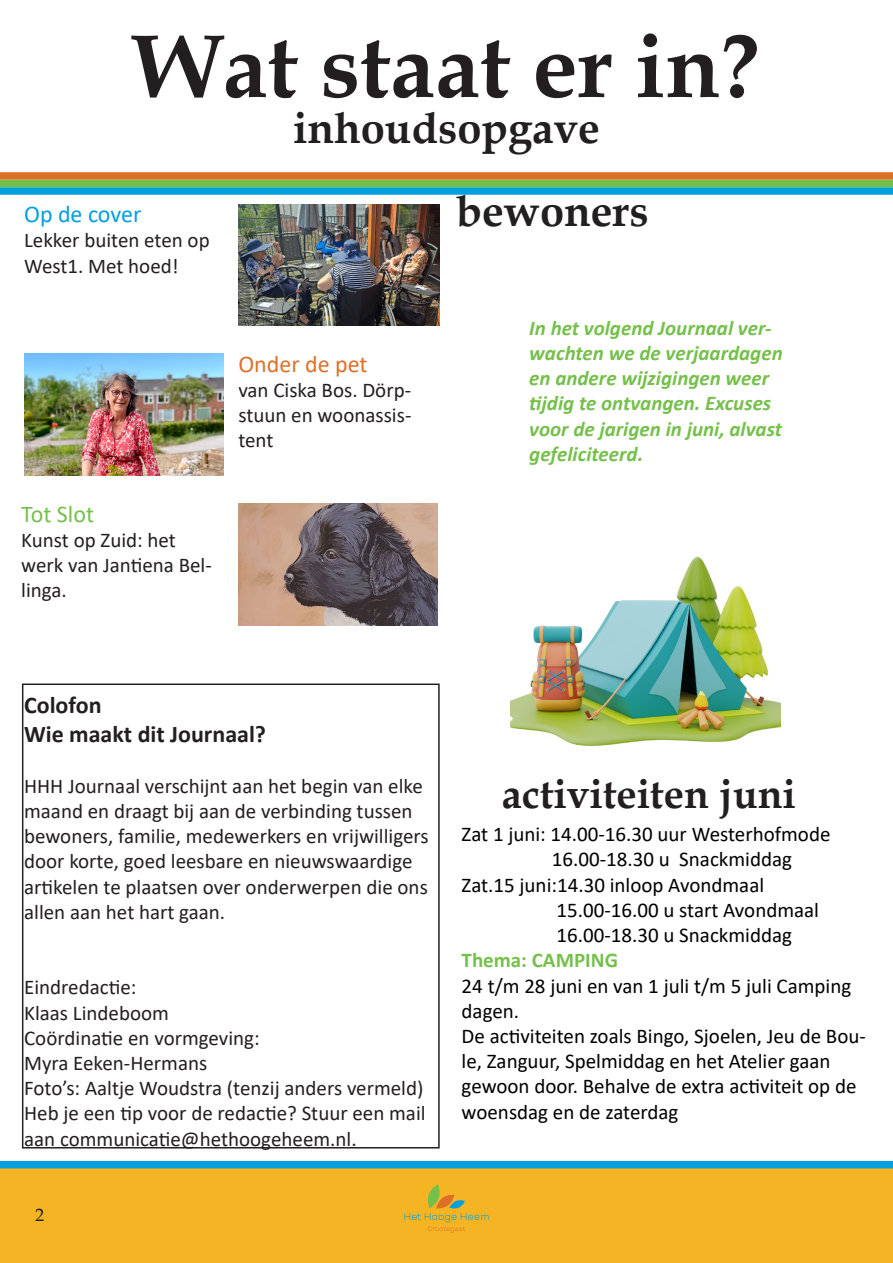
<style>
.page{position:relative;width:893px;height:1263px;background:#fff}
.page>*{position:absolute;margin:0;border:0;box-sizing:border-box;transform-origin:0 0}
.t1{font:700 90px "Book Antiqua";color:#231f20}
.t2{font:700 43.5px "Book Antiqua";color:#231f20}
.t3{font:700 40.5px "Book Antiqua";color:#231f20}
.t4{font:700 24px "Calibri";color:#231f20}
.t5{font:24px "Calibri";color:#dd7027}
.t6{font:24px "Calibri";color:#00a0df}
.t7{font:24px "Calibri";color:#75c04b}
.t8{font:21px/25.2px "Calibri";color:#231f20}
.t9{font:21px/25.2px "Calibri";color:#000}
.t10{font:italic 700 21px/25.2px "Calibri";color:#75c04b}
.t11{font:700 21px "Calibri";color:#75c04b}
.t12{font:18px "Book Antiqua";color:#231f20}
</style>
<div class="page">
<div style="left:0;top:1165px;width:893px;height:98px;background:#f4b424"></div>
<div style="left:0;top:187px;width:893px;height:8px;background:#00a0df"></div>
<div style="left:0;top:172px;width:893px;height:8px;background:#dd7027"></div>
<div style="left:0;top:180px;width:893px;height:7px;background:#75c04b"></div>
<div style="left:0;top:1161px;width:893px;height:7px;background:#00a0df"></div>
<svg style="left:404px;top:1184px;width:84px;height:48px"></svg>
<img style="left:510px;top:556px;width:270px;height:189px">
<div style="left:22px;top:683px;width:418px;height:465px;border:2px solid #231f20"></div>
<img style="left:238px;top:204px;width:202px;height:122px">
<img style="left:24px;top:354px;width:199px;height:121px">
<img style="left:238px;top:503px;width:199px;height:122px">
<p class="t1" style="left:133px;top:5px;width:629px">Wat staat er in?</p>
<p class="t2" style="left:293px;top:99px;width:308px">inhoudsopgave</p>
<p class="t6" style="left:24px;top:197px;width:119px">Op de cover</p>
<p class="t8" style="left:24px;top:227px;width:187px">Lekker buiten eten op<br>West1. Met hoed!</p>
<p class="t7" style="left:21px;top:497px;width:74px">Tot Slot</p>
<p class="t8" style="left:21px;top:527px;width:192px">Kunst op Zuid: het werk van Jantiena Bel&shy;linga.</p>
<p class="t5" style="left:238px;top:347px;width:131px">Onder de pet</p>
<p class="t8" style="left:238px;top:377px;width:175px;text-align:justify">van Ciska Bos. Dörp&shy;stuun en woonassis&shy;tent</p>
<p class="t2" style="left:455px;top:182px;width:195px">bewoners</p>
<p class="t10" style="left:529px;top:314px;width:255px">In het volgend Journaal ver&shy;wachten we de verjaardagen en andere wijzigingen weer tijdig te ontvangen. Excuses voor de jarigen in juni, alvast gefeliciteerd.</p>
<p class="t4" style="left:24px;top:688px;width:79px">Colofon</p>
<p class="t4" style="left:24px;top:717px;width:243px">Wie maakt dit Journaal?</p>
<p class="t8" style="left:24px;top:772px;width:406px">HHH Journaal verschijnt aan het begin van elke maand en draagt bij aan de verbinding tussen bewoners, familie, medewerkers en vrijwilligers door korte, goed leesbare en nieuwswaardige artikelen te plaatsen over onderwerpen die ons allen aan het hart gaan.</p>
<p class="t8" style="left:24px;top:974px;width:114px">Eindredactie:</p>
<p class="t8" style="left:24px;top:999px;width:146px">Klaas Lindeboom</p>
<p class="t8" style="left:24px;top:1024px;width:237px">Coördinatie en vormgeving:</p>
<p class="t8" style="left:24px;top:1050px;width:185px">Myra Eeken-Hermans</p>
<p class="t8" style="left:24px;top:1075px;width:401px">Foto’s: Aaltje Woudstra (tenzij anders vermeld)</p>
<p class="t8" style="left:24px;top:1100px;width:403px">Heb je een tip voor de redactie? Stuur een mail aan communicatie@hethoogeheem.nl.</p>
<p class="t12" style="left:35px;top:1202px;width:10px">2</p>
<p class="t3" style="left:502px;top:766px;width:296px">activiteiten juni</p>
<p class="t9" style="left:462px;top:821px;width:370px">Zat 1 juni: 14.00-16.30 uur Westerhofmode</p>
<p class="t9" style="left:552px;top:846px;width:242px">16.00-18.30 u Snackmiddag</p>
<p class="t9" style="left:557px;top:871px;width:264px;text-indent:-95px">Zat.15 juni:14.30 inloop Avondmaal<br>15.00-16.00 u start Avondmaal</p>
<p class="t9" style="left:557px;top:922px;width:237px">16.00-18.30 u Snackmiddag</p>
<p class="t11" style="left:462px;top:945px;width:158px">Thema: CAMPING</p>
<p class="t9" style="left:462px;top:972px;width:391px">24 t/m 28 juni en van 1 juli t/m 5 juli Camping dagen.</p>
<p class="t9" style="left:462px;top:1023px;width:406px">De activiteiten zoals Bingo, Sjoelen, Jeu de Bou&shy;le, Zanguur, Spelmiddag en het Atelier gaan gewoon door. Behalve de extra activiteit op de woensdag en de zaterdag</p>
</div>
